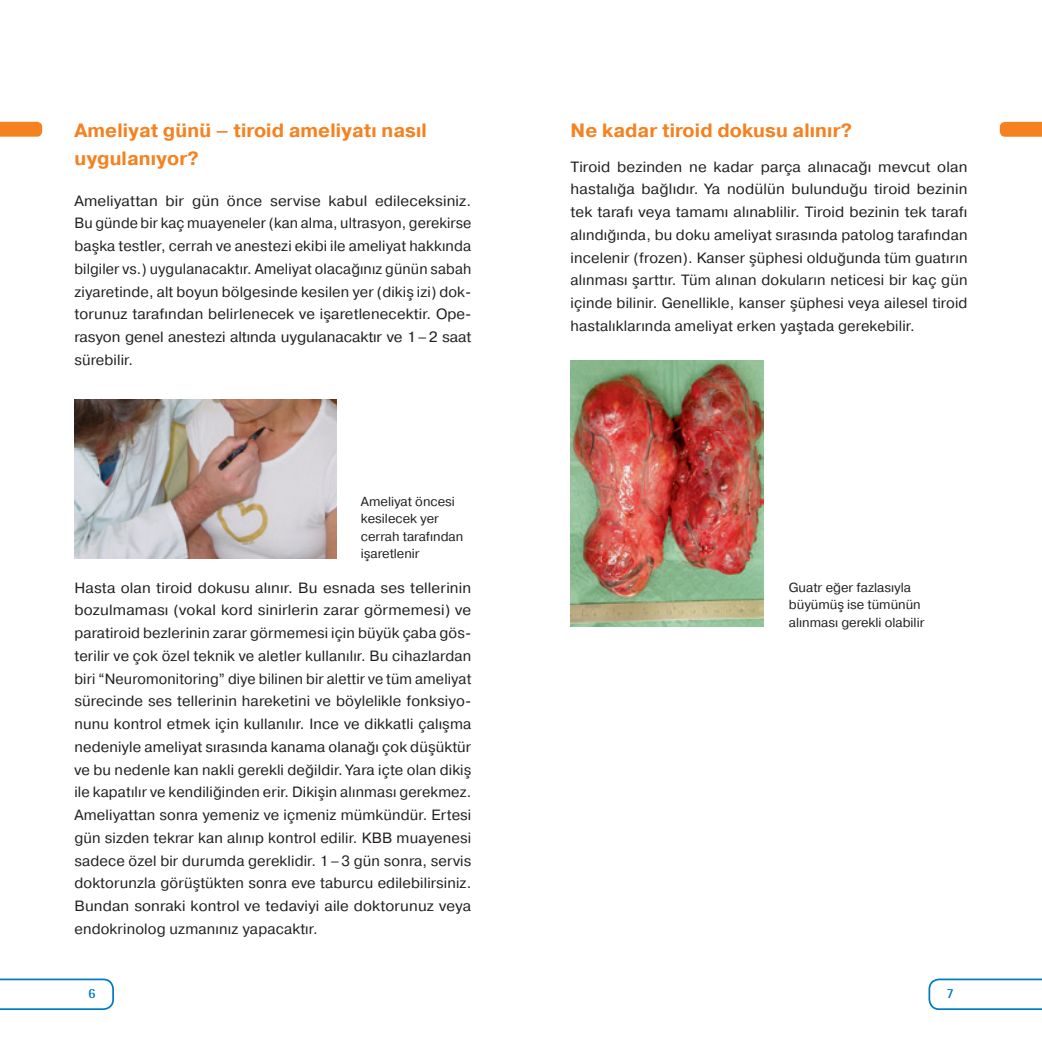
<style>
.page{position:relative;width:1042px;height:1042px;background:#fff}
.page>*{position:absolute;margin:0;border:0;box-sizing:border-box;transform-origin:0 0}
.t1{font:19.25px/28px "Pragmatica Bold T";letter-spacing:.005em;color:#f58220}
.t2{font:14.88px/22.8px "Pragmatica Book T";letter-spacing:.01em;color:#231f20;text-align:justify}
.t3{font:700 14px "Rotis Semi Sans";color:#007cc2}
.t4{font:13.12px/17.5px "Pragmatica Book T";color:#231f20}
</style>
<div class="page">
<svg style="left:0;top:978px;width:114px;height:32px"></svg>
<svg style="left:928px;top:978px;width:114px;height:32px"></svg>
<img style="left:570px;top:361px;width:194px;height:266px">
<svg style="left:1000px;top:122px;width:42px;height:15px"></svg>
<img style="left:74px;top:399px;width:262px;height:159px">
<svg style="left:0;top:122px;width:42px;height:15px"></svg>
<p class="t1" style="left:74px;top:116px;width:354px">Ameliyat günü – tiroid ameliyatı nasıl uygulanıyor?</p>
<p class="t2" style="left:74px;top:189px;width:398px">Ameliyattan bir gün önce servise kabul edileceksiniz.<br>Bu günde bir kaç muayeneler (kan alma, ultrasyon, gerekirse başka testler, cerrah ve anestezi ekibi ile ameliyat hakkında bilgiler vs.) uygulanacaktır. Ameliyat olacağınız günün sabah ziyaretinde, alt boyun bölgesinde kesilen yer (dikiş izi) dok&shy;torunuz tarafından belirlenecek ve işaretlenecektir. Ope&shy;rasyon genel anestezi altında uygulanacaktır ve 1–2 saat sürebilir.</p>
<p class="t4" style="left:361px;top:493px;width:104px">Ameliyat öncesi kesilecek yer cerrah tarafından işaretlenir</p>
<p class="t2" style="left:74px;top:576px;width:398px">Hasta olan tiroid dokusu alınır. Bu esnada ses tellerinin bozulmaması (vokal kord sinirlerin zarar görmemesi) ve paratiroid bezlerinin zarar görmemesi için büyük çaba gös&shy;terilir ve çok özel teknik ve aletler kullanılır. Bu cihazlardan biri “Neuromonitoring” diye bilinen bir alettir ve tüm ameliyat sürecinde ses tellerinin hareketini ve böylelikle fonksiyo&shy;nunu kontrol etmek için kullanılır. Ince ve dikkatli çalışma nedeniyle ameliyat sırasında kanama olanağı çok düşüktür ve bu nedenle kan nakli gerekli değildir. Yara içte olan dikiş ile kapatılır ve kendiliğinden erir. Dikişin alınması gerekmez.<br>Ameliyattan sonra yemeniz ve içmeniz mümkündür. Ertesi gün sizden tekrar kan alınıp kontrol edilir. KBB muayenesi sadece özel bir durumda gereklidir. 1–3 gün sonra, servis doktorunzla görüştükten sonra eve taburcu edilebilirsiniz.<br>Bundan sonraki kontrol ve tedaviyi aile doktorunuz veya endokrinolog uzmanınız yapacaktır.</p>
<p class="t1" style="left:570px;top:116px;width:283px">Ne kadar tiroid dokusu alınır?</p>
<p class="t2" style="left:570px;top:155px;width:398px">Tiroid bezinden ne kadar parça alınacağı mevcut olan hastalığa bağlıdır. Ya nodülün bulunduğu tiroid bezinin tek tarafı veya tamamı alınablilir. Tiroid bezinin tek tarafı alındığında, bu doku ameliyat sırasında patolog tarafından incelenir (frozen). Kanser şüphesi olduğunda tüm guatırın alınması şarttır. Tüm alınan dokuların neticesi bir kaç gün içinde bilinir. Genellikle, kanser şüphesi veya ailesel tiroid hastalıklarında ameliyat erken yaştada gerekebilir.</p>
<p class="t4" style="left:789px;top:578px;width:137px">Guatr eğer fazlasıyla büyümüş ise tümünün alınması gerekli olabilir</p>
<p class="t3" style="left:88px;top:984px;width:9px">6</p>
<p class="t3" style="left:946px;top:984px;width:9px">7</p>
</div>
